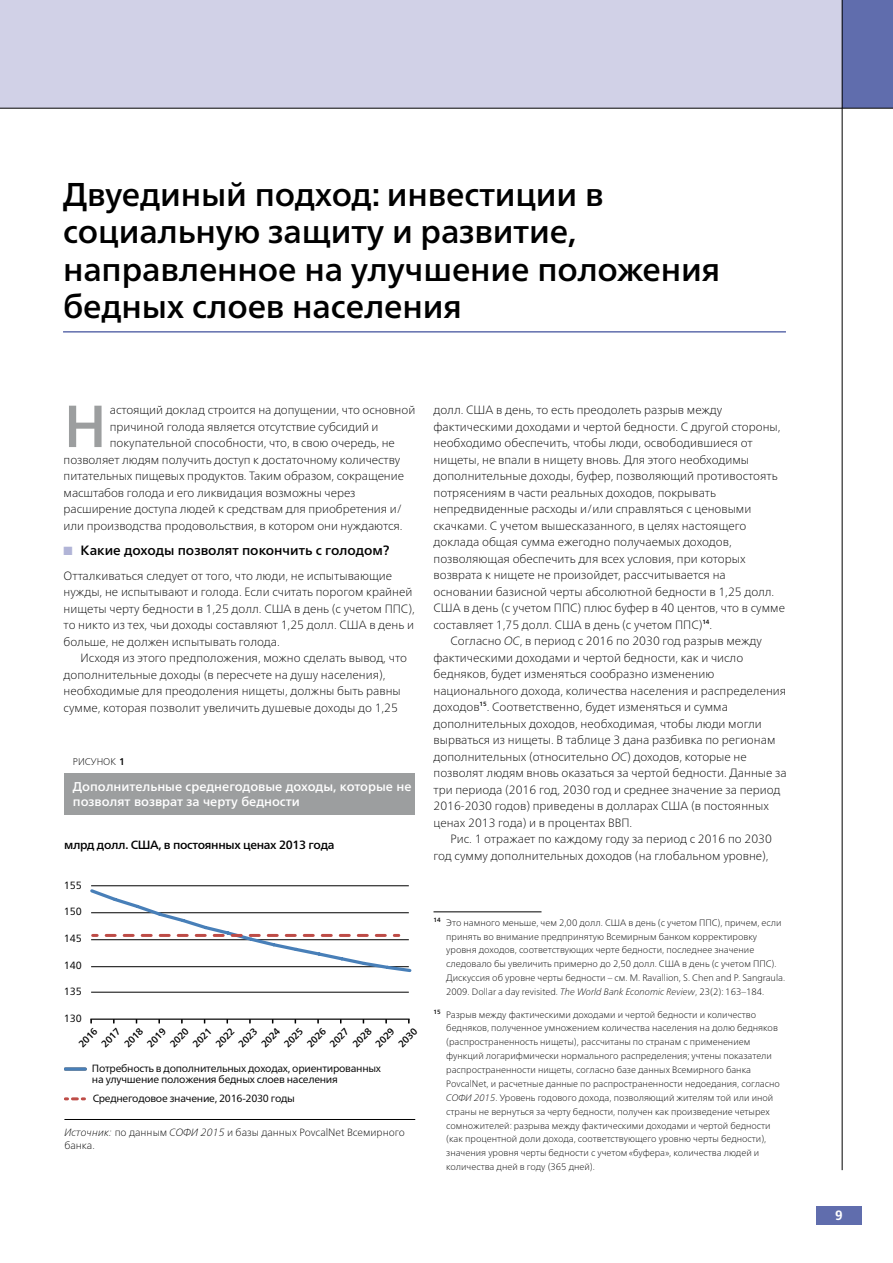
<style>
.page{position:relative;width:893px;height:1263px;background:#fff}
.page>*{position:absolute;margin:0;border:0;box-sizing:border-box;transform-origin:0 0}
.NewPara_DropCap{font:500 59.25px "Frutiger Neue LTCYR";color:#9c9e9f}
.Heading_1_P1{font:500 33px/37.5px "Frutiger Neue LTCYR";letter-spacing:-.005em;color:#000}
.t1{font:500 13.5px "Frutiger Neue LTCYR";color:#000}
.PageNumber{font:700 13.5px "Frutiger LT Std";color:#fff}
.Figure_Title{font:500 12.75px/15px "Frutiger Neue LTCYR";color:#fff}
.NewPara{font:100 12px/16.5px "Frutiger Neue LTCYR";color:#000}
.NewPara_DropCap-2{font:100 12px "Frutiger Neue LTCYR";letter-spacing:-.005em;color:#000}
.NewPara_1{font:100 12px/16.5px "Frutiger Neue LTCYR";color:#000}
.t2{font:500 12px "Frutiger Neue LTCYR";letter-spacing:-.025em;color:#000}
.t3{font:10.5px/10.5px "Frutiger Neue LTCYR";letter-spacing:-.025em;color:#000}
.Figure_source{font:100 10.5px/13.5px "Frutiger Neue LTCYR";color:#000}
.t4{font:500 9.75px "Frutiger Neue LTCYR";color:#000}
.Figure_No{font:100 9.75px "Frutiger Neue LTCYR";color:#000}
.FOOTNOTE_OK{font:100 9.3px/13.8px "Frutiger Neue LTCYR";color:#000}
.s1{color:#b1b4d7}
.s2{font-weight:500}
.s3{font-style:italic}
</style>
<div class="page">
<div style="left:0;top:0;width:893px;height:108px;background:#d1d1e7"></div>
<div style="left:842px;top:0;width:51px;height:108px;background:#606dad"></div>
<div style="left:816px;top:1206px;width:45px;height:18px;background:#606dad"></div>
<hr style="left:842px;top:0;width:1px;height:1170px;background:#000">
<hr style="left:0;top:108px;width:893px;height:1px;background:#000">
<hr style="left:63px;top:331px;width:723px;height:2px;background:#606dad">
<hr style="left:433px;top:911px;width:108px;height:1px;background:#000">
<div style="left:64px;top:773px;width:351px;height:42px;background:#9c9e9f"></div>
<hr style="left:64px;top:1119px;width:351px;height:1px;background:#000">
<hr style="left:91px;top:885px;width:318px;height:1px;background:#000">
<hr style="left:91px;top:992px;width:318px;height:1px;background:#000">
<svg style="left:65px;top:1067px;width:20px;height:4px"></svg>
<svg style="left:65px;top:1097px;width:20px;height:3px"></svg>
<hr style="left:90px;top:1018px;width:320px;height:2px;background:#000">
<svg style="left:90px;top:889px;width:322px;height:83px"></svg>
<p class="Heading_1_P1" style="left:63px;top:175px;width:659px">Двуединый подход: инвестиции в социальную защиту и развитие, направленное на улучшение положения бедных слоев населения</p>
<p class="NewPara_DropCap" style="left:64px;top:391px;width:45px">Н</p>
<p class="NewPara_DropCap-2" style="left:110px;top:403px;width:307px">астоящий доклад строится на допущении, что основной</p>
<p class="NewPara_DropCap-2" style="left:110px;top:419px;width:270px">причиной голода является отсутствие субсидий и</p>
<p class="NewPara_DropCap-2" style="left:110px;top:436px;width:286px">покупательной способности, что, в свою очередь, не</p>
<p class="NewPara_DropCap-2" style="left:64px;top:452px;width:338px">позволяет людям получить доступ к достаточному количеству</p>
<p class="NewPara_DropCap-2" style="left:64px;top:469px;width:342px">питательных пищевых продуктов. Таким образом, сокращение</p>
<p class="NewPara_DropCap-2" style="left:64px;top:485px;width:293px">масштабов голода и его ликвидация возможны через</p>
<p class="NewPara_DropCap-2" style="left:64px;top:502px;width:340px">расширение доступа людей к средствам для приобретения и/</p>
<p class="NewPara_DropCap-2" style="left:64px;top:518px;width:340px">или производства продовольствия, в котором они нуждаются.</p>
<p class="t1" style="left:64px;top:542px;width:327px"><span class="s1">■</span> Какие доходы позволят покончить с голодом?</p>
<p class="NewPara_1" style="left:64px;top:567px;width:353px">Отталкиваться следует от того, что люди, не испытывающие нужды, не испытывают и голода. Если считать порогом крайней нищеты черту бедности в 1,25 долл. США в день (с учетом ППС), то никто из тех, чьи доходы составляют 1,25 долл. США в день и больше, не должен испытывать голода.</p>
<p class="NewPara" style="left:64px;top:649px;width:345px;text-indent:17px">Исходя из этого предположения, можно сделать вывод, что дополнительные доходы (в пересчете на душу населения), необходимые для преодоления нищеты, должны быть равны сумме, которая позволит увеличить душевые доходы до 1,25</p>
<p class="Figure_No" style="left:73px;top:755px;width:53px">РИСУНОК <span class="s2">1</span></p>
<p class="Figure_Title" style="left:73px;top:779px;width:340px">Дополнительные среднегодовые доходы, которые не позволят возврат за черту бедности</p>
<p class="t2" style="left:64px;top:838px;width:272px">млрд долл. США, в постоянных ценах 2013 года</p>
<p class="t3" style="left:64px;top:880px;width:20px">155</p>
<p class="t3" style="left:64px;top:906px;width:20px">150</p>
<p class="t3" style="left:64px;top:933px;width:20px">145</p>
<p class="t3" style="left:64px;top:960px;width:20px">140</p>
<p class="t3" style="left:64px;top:986px;width:20px">135</p>
<p class="t3" style="left:64px;top:1013px;width:20px">130</p>
<p class="t4" style="left:76px;top:1041px;width:24px;rotate:-45deg">2016</p>
<p class="t4" style="left:99px;top:1041px;width:24px;rotate:-45deg">2017</p>
<p class="t4" style="left:122px;top:1041px;width:24px;rotate:-45deg">2018</p>
<p class="t4" style="left:145px;top:1041px;width:24px;rotate:-45deg">2019</p>
<p class="t4" style="left:168px;top:1041px;width:24px;rotate:-45deg">2020</p>
<p class="t4" style="left:190px;top:1041px;width:24px;rotate:-45deg">2021</p>
<p class="t4" style="left:213px;top:1041px;width:24px;rotate:-45deg">2022</p>
<p class="t4" style="left:236px;top:1041px;width:24px;rotate:-45deg">2023</p>
<p class="t4" style="left:259px;top:1041px;width:24px;rotate:-45deg">2024</p>
<p class="t4" style="left:282px;top:1041px;width:24px;rotate:-45deg">2025</p>
<p class="t4" style="left:305px;top:1041px;width:24px;rotate:-45deg">2026</p>
<p class="t4" style="left:327px;top:1041px;width:24px;rotate:-45deg">2027</p>
<p class="t4" style="left:350px;top:1041px;width:24px;rotate:-45deg">2028</p>
<p class="t4" style="left:373px;top:1041px;width:24px;rotate:-45deg">2029</p>
<p class="t4" style="left:396px;top:1041px;width:24px;rotate:-45deg">2030</p>
<p class="t3" style="left:92px;top:1063px;width:291px">Потребность в дополнительных доходах, ориентированных на улучшение положения бедных слоев населения</p>
<p class="t3" style="left:93px;top:1093px;width:204px">Среднегодовое значение, 2016-2030 годы</p>
<p class="Figure_source" style="left:64px;top:1125px;width:342px"><span class="s3">Источник:</span> по данным <span class="s3">СОФИ 2015</span> и базы данных PovcalNet Всемирного банка.</p>
<p class="NewPara" style="left:433px;top:402px;width:353px">долл. США в день, то есть преодолеть разрыв между фактическими доходами и чертой бедности. С другой стороны, необходимо обеспечить, чтобы люди, освободившиеся от нищеты, не впали в нищету вновь. Для этого необходимы дополнительные доходы, буфер, позволяющий противостоять потрясениям в части реальных доходов, покрывать непредвиденные расходы и/или справляться с ценовыми скачками. С учетом вышесказанного, в целях настоящего доклада общая сумма ежегодно получаемых доходов, позволяющая обеспечить для всех условия, при которых возврата к нищете не произойдет, рассчитывается на основании базисной черты абсолютной бедности в 1,25 долл.<br>США в день (с учетом ППС) плюс буфер в 40 центов, что в сумме составляет 1,75 долл. США в день (с учетом ППС)<sup>14</sup>.</p>
<p class="NewPara" style="left:433px;top:633px;width:355px;text-indent:17px">Согласно <span class="s3">ОС</span>, в период с 2016 по 2030 год разрыв между фактическими доходами и чертой бедности, как и число бедняков, будет изменяться сообразно изменению национального дохода, количества населения и распределения доходов<sup>15</sup>. Соответственно, будет изменяться и сумма дополнительных доходов, необходимая, чтобы люди могли вырваться из нищеты. В таблице 3 дана разбивка по регионам дополнительных (относительно <span class="s3">ОС</span>) доходов, которые не позволят людям вновь оказаться за чертой бедности. Данные за три периода (2016 год, 2030 год и среднее значение за период 2016-2030 годов) приведены в долларах США (в постоянных ценах 2013 года) и в процентах ВВП.</p>
<p class="NewPara" style="left:433px;top:831px;width:340px;text-align:right">Рис. 1 отражает по каждому году за период с 2016 по 2030 год сумму дополнительных доходов (на глобальном уровне),</p>
<p class="FOOTNOTE_OK" style="left:446px;top:915px;width:340px;text-indent:-13px"><sup>14</sup> Это намного меньше, чем 2,00 долл. США в день (с учетом ППС), причем, если принять во внимание предпринятую Всемирным банком корректировку уровня доходов, соответствующих черте бедности, последнее значение следовало бы увеличить примерно до 2,50 долл. США в день (с учетом ППС).<br>Дискуссия об уровне черты бедности – см. M. Ravallion, S. Chen and P. Sangraula.<br>2009. Dollar a day revisited. <span class="s3">The World Bank Economic Review</span>, 23(2): 163–184.</p>
<p class="FOOTNOTE_OK" style="left:446px;top:1007px;width:335px;text-indent:-13px"><sup>15</sup> Разрыв между фактическими доходами и чертой бедности и количество бедняков, полученное умножением количества населения на долю бедняков (распространенность нищеты), рассчитаны по странам с применением функций логарифмически нормального распределения; учтены показатели распространенности нищеты, согласно базе данных Всемирного банка PovcalNet, и расчетные данные по распространенности недоедания, согласно <span class="s3">СОФИ 2015</span>. Уровень годового дохода, позволяющий жителям той или иной страны не вернуться за черту бедности, получен как произведение четырех сомножителей: разрыва между фактическими доходами и чертой бедности (как процентной доли дохода, соответствующего уровню черты бедности), значения уровня черты бедности с учетом «буфера», количества людей и количества дней в году (365 дней).</p>
<p class="PageNumber" style="left:835px;top:1207px;width:9px">9</p>
</div>
